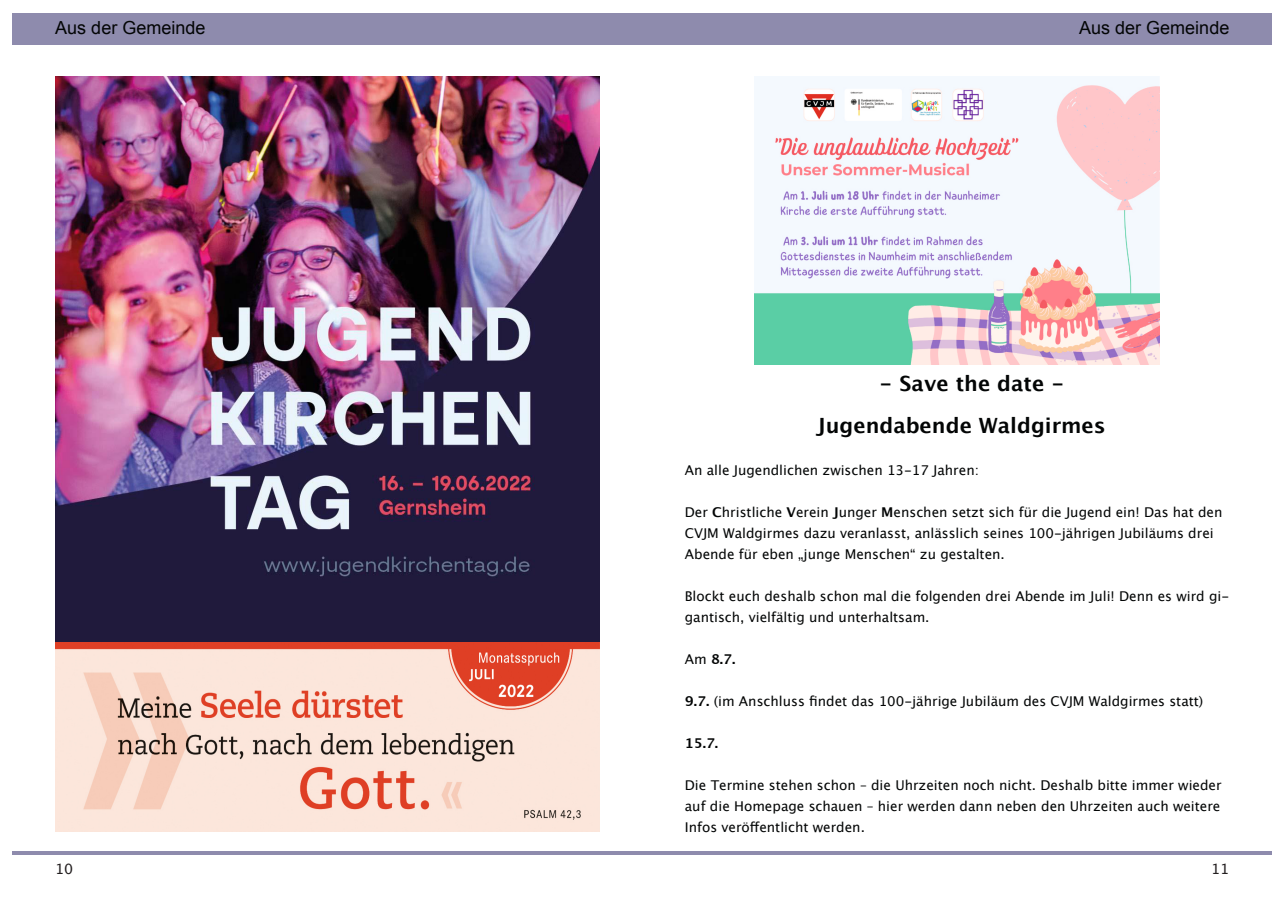
<style>
.page{position:relative;width:1285px;height:919px;background:#fff}
.page>*{position:absolute;margin:0;border:0;box-sizing:border-box;transform-origin:0 0}
.t1{font:700 21px/42px "Lucida Grande";color:#030505}
.t2{font:18px "Arial";color:#030505}
.t3{font:18px "Arial Narrow";color:#030505}
.t4{font:14.25px "Lucida Grande";color:#231f20}
.t5{font:13.5px/21px "Lucida Grande";color:#030505}
.t6{font:700 13.5px "Lucida Grande";color:#030505}
.s1{color:#13a9ca}
.s2{font-weight:700}
.s3{font-weight:400}
</style>
<div class="page">
<div style="left:13px;top:13px;width:629px;height:32px;background:#8e8bad"></div>
<hr style="left:13px;top:851px;width:629px;height:3px;background:#8e8bad">
<div style="left:642px;top:13px;width:629px;height:32px;background:#8e8bad"></div>
<hr style="left:642px;top:851px;width:629px;height:3px;background:#8e8bad">
<img style="left:55px;top:77px;width:545px;height:754px">
<img style="left:754px;top:77px;width:405px;height:287px">
<h2 class="t2" style="left:55px;top:21px;width:152px">Aus der Gemeinde</h2>
<h2 class="t2" style="left:55px;top:21px;width:69px"><span class="s1">//</span> Rubrik</h2>
<h2 class="t2" style="left:1079px;top:21px;width:152px">Aus der Gemeinde</h2>
<h2 class="t2" style="left:1162px;top:21px;width:69px">Rubrik <span class="s1">//</span></h2>
<h2 class="t3" style="left:13px;top:22px;width:125px">Aus der Gem nde</h2>
<h1 class="t1" style="left:817px;top:364px;width:290px;text-indent:62px">- Save the date -<br>Jugendabende Waldgirmes</h1>
<p class="t5" style="left:685px;top:460px;width:296px">An alle Jugendlichen zwischen 13-17 Jahren:</p>
<p class="t5" style="left:685px;top:502px;width:539px">Der <span class="s2">C</span>hristliche <span class="s2">V</span>erein <span class="s2">J</span>unger <span class="s2">M</span>enschen setzt sich für die Jugend ein! Das hat den<br>CVJM Waldgirmes dazu veranlasst, anlässlich seines 100-jährigen Jubiläums drei<br>Abende für eben „junge Menschen“ zu gestalten.</p>
<p class="t5" style="left:685px;top:586px;width:546px">Blockt euch deshalb schon mal die folgenden drei Abende im Juli! Denn es wird gi&shy;gantisch, vielfältig und unterhaltsam.</p>
<p class="t6" style="left:685px;top:653px;width:52px"><span class="s3">Am</span> 8.7.</p>
<p class="t5" style="left:685px;top:691px;width:520px"><span class="s2">9.7.</span> (im Anschluss findet das 100-jährige Jubiläum des CVJM Waldgirmes statt)</p>
<p class="t6" style="left:685px;top:737px;width:35px">15.7.</p>
<p class="t5" style="left:685px;top:775px;width:538px;text-align:justify">Die Termine stehen schon – die Uhrzeiten noch nicht. Deshalb bitte immer wieder auf die Homepage schauen – hier werden dann neben den Uhrzeiten auch weitere Infos veröffentlicht werden.</p>
<p class="t4" style="left:55px;top:863px;width:20px">10</p>
<p class="t4" style="left:1211px;top:863px;width:20px">11</p>
</div>
